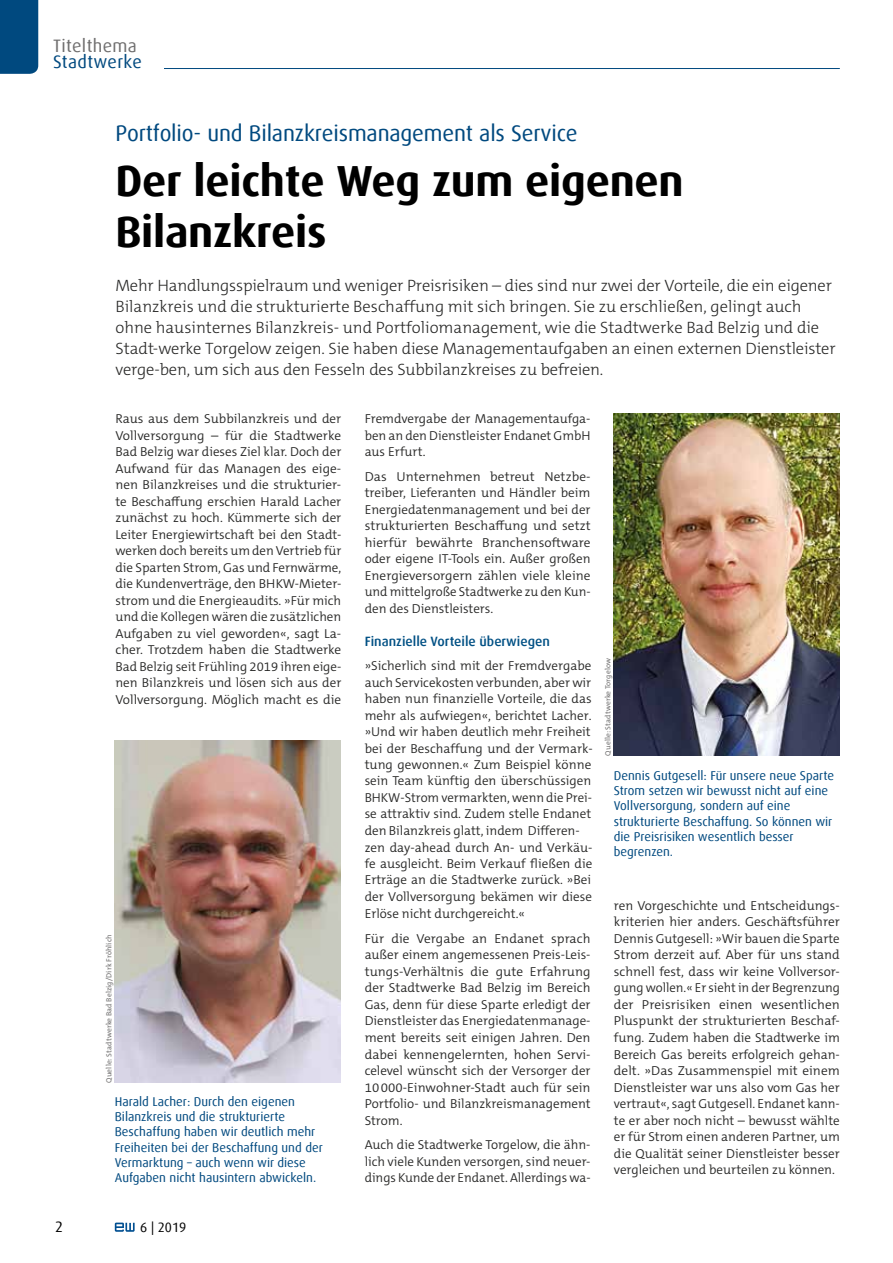
<style>
.page{position:relative;width:893px;height:1263px;background:#fff}
.page>*{position:absolute;margin:0;border:0;box-sizing:border-box;transform-origin:0 0}
.t1{font:700 43.5px/51px "Dax Offc";letter-spacing:-.005em;color:#000}
.t2{font:22.5px "Dax Offc";letter-spacing:-.01em;color:#00497f}
.t3{font:18px "Dax Offc";letter-spacing:.02em;color:#706f6f}
.t4{font:18px "Dax Offc";letter-spacing:.02em;color:#00497f}
.t5{font:300 16.5px/21px "The Mix C5";letter-spacing:-.01em;color:#282827}
.t6{font:15px "Dax Offc";color:#000}
.t7{font:500 13.5px "Dax Offc";color:#005084}
.t8{font:13.5px "Dax Offc";color:#000}
.t9{font:300 13.05px/16.5px "The Mix C5";color:#282827;text-align:justify}
.t10{font:12.75px/15.3px "Dax Offc";color:#00497f}
.t11{font:7.5px "The Mix C5";letter-spacing:.015em;color:#706f6f}
</style>
<div class="page">
<svg style="left:115px;top:1222px;width:20px;height:10px"></svg>
<hr style="left:53px;top:68px;width:787px;height:1px;background:#00497f">
<img style="left:115px;top:740px;width:226px;height:343px">
<img style="left:614px;top:413px;width:226px;height:343px">
<div style="left:32px;top:0;width:132px;height:72px;background:#fff"></div>
<div style="left:0;top:0;width:38px;height:74px;background:#00497f"></div>
<h3 class="t3" style="left:53px;top:37px;width:85px">Titelthema</h3>
<h3 class="t4" style="left:53px;top:54px;width:90px">Stadtwerke</h3>
<h2 class="t2" style="left:115px;top:123px;width:464px">Portfolio- und Bilanzkreismanagement als Service</h2>
<h1 class="t1" style="left:115px;top:158px;width:570px">Der leichte Weg zum eigenen<br>Bilanzkreis</h1>
<p class="t5" style="left:115px;top:277px;width:722px">Mehr Handlungsspielraum und weniger Preisrisiken – dies sind nur zwei der Vorteile, die ein eigener Bilanzkreis und die strukturierte Beschaffung mit sich bringen. Sie zu erschließen, gelingt auch ohne hausinternes Bilanzkreis- und Portfoliomanagement, wie die Stadtwerke Bad Belzig und die Stadt-werke Torgelow zeigen. Sie haben diese Managementaufgaben an einen externen Dienstleister verge-ben, um sich aus den Fesseln des Subbilanzkreises zu befreien.</p>
<p class="t9" style="left:115px;top:412px;width:227px">Raus aus dem Subbilanzkreis und der Vollversorgung – für die Stadtwerke Bad Belzig war dieses Ziel klar. Doch der Aufwand für das Managen des eige&shy;nen Bilanzkreises und die strukturier&shy;te Beschaffung erschien Harald Lacher zunächst zu hoch. Kümmerte sich der Leiter Energiewirtschaft bei den Stadt&shy;werken doch bereits um den Vertrieb für die Sparten Strom, Gas und Fernwärme, die Kundenverträge, den BHKW-Mieter&shy;strom und die Energieaudits. »Für mich und die Kollegen wären die zusätzlichen Aufgaben zu viel geworden«, sagt La&shy;cher. Trotzdem haben die Stadtwerke Bad Belzig seit Frühling 2019 ihren eige&shy;nen Bilanzkreis und lösen sich aus der Vollversorgung. Möglich macht es die</p>
<p class="t9" style="left:365px;top:412px;width:227px">Fremdvergabe der Managementaufga&shy;ben an den Dienstleister Endanet GmbH aus Erfurt.</p>
<p class="t9" style="left:365px;top:469px;width:227px">Das Unternehmen betreut Netzbe&shy;treiber, Lieferanten und Händler beim Energiedatenmanagement und bei der strukturierten Beschaffung und setzt hierfür bewährte Branchensoftware oder eigene IT-Tools ein. Außer großen Energieversorgern zählen viele kleine und mittelgroße Stadtwerke zu den Kun&shy;den des Dienstleisters.</p>
<p class="t7" style="left:365px;top:635px;width:187px">Finanzielle Vorteile überwiegen</p>
<p class="t9" style="left:365px;top:659px;width:230px;text-align:left">»Sicherlich sind mit der Fremdvergabe auch Servicekosten verbunden, aber wir haben nun finanzielle Vorteile, die das mehr als aufwiegen«, berichtet Lacher. »Und wir haben deutlich mehr Freiheit bei der Beschaffung und der Vermark&shy;tung gewonnen.« Zum Beispiel könne sein Team künftig den überschüssigen BHKW-Strom vermarkten, wenn die Prei&shy;se attraktiv sind. Zudem stelle Endanet den Bilanzkreis glatt, indem Differen&shy;zen day-ahead durch An- und Verkäu&shy;fe ausgleicht. Beim Verkauf fließen die Erträge an die Stadtwerke zurück. »Bei der Vollversorgung bekämen wir diese Erlöse nicht durchgereicht.«</p>
<p class="t9" style="left:365px;top:931px;width:227px">Für die Vergabe an Endanet sprach außer einem angemessenen Preis-Leis&shy;tungs-Verhältnis die gute Erfahrung der Stadtwerke Bad Belzig im Bereich Gas, denn für diese Sparte erledigt der Dienstleister das Energiedatenmanage&shy;ment bereits seit einigen Jahren. Den dabei kennengelernten, hohen Servi&shy;celevel wünscht sich der Versorger der 10 000-Einwohner-Stadt auch für sein Portfolio- und Bilanzkreismanagement Strom.</p>
<p class="t9" style="left:365px;top:1138px;width:227px">Auch die Stadtwerke Torgelow, die ähn&shy;lich viele Kunden versorgen, sind neuer&shy;dings Kunde der Endanet. Allerdings wa-</p>
<p class="t11" style="left:106px;top:1083px;width:150px;rotate:-90deg">Quelle: Stadtwerke Bad Belzig/Dirk Fröhlich</p>
<p class="t10" style="left:115px;top:1094px;width:210px">Harald Lacher: Durch den eigenen Bilanzkreis und die strukturierte Beschaffung haben wir deutlich mehr Freiheiten bei der Beschaffung und der Vermarktung – auch wenn wir diese Aufgaben nicht hausintern abwickeln.</p>
<p class="t11" style="left:605px;top:756px;width:99px;rotate:-90deg">Quelle: Stadtwerke Torgelow</p>
<p class="t10" style="left:614px;top:768px;width:222px">Dennis Gutgesell: Für unsere neue Sparte Strom setzen wir bewusst nicht auf eine Vollversorgung, sondern auf eine strukturierte Beschaffung. So können wir die Preisrisiken wesentlich besser begrenzen.</p>
<p class="t9" style="left:614px;top:898px;width:227px">ren Vorgeschichte und Entscheidungs&shy;kriterien hier anders. Geschäftsführer Dennis Gutgesell: »Wir bauen die Sparte Strom derzeit auf. Aber für uns stand schnell fest, dass wir keine Vollversor&shy;gung wollen.« Er sieht in der Begrenzung der Preisrisiken einen wesentlichen Pluspunkt der strukturierten Beschaf&shy;fung. Zudem haben die Stadtwerke im Bereich Gas bereits erfolgreich gehan&shy;delt. »Das Zusammenspiel mit einem Dienstleister war uns also vom Gas her vertraut«, sagt Gutgesell. Endanet kann&shy;te er aber noch nicht – bewusst wählte er für Strom einen anderen Partner, um die Qualität seiner Dienstleister besser vergleichen und beurteilen zu können.</p>
<p class="t6" style="left:55px;top:1220px;width:9px">2</p>
<p class="t8" style="left:140px;top:1221px;width:48px">6 | 2019</p>
</div>
